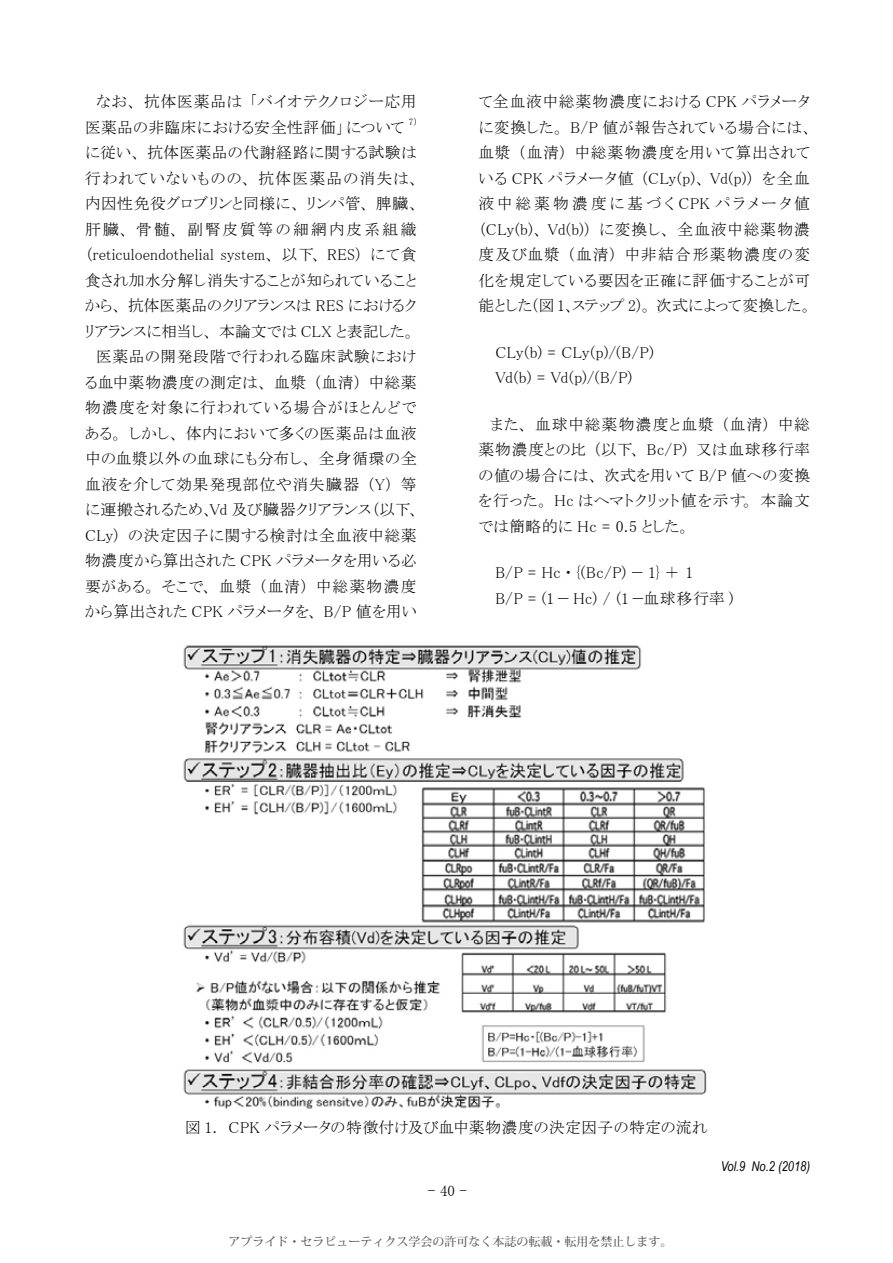
<style>
.page{position:relative;width:893px;height:1263px;background:#fff}
.page>*{position:absolute;margin:0;border:0;box-sizing:border-box;transform-origin:0 0}
.t1{font:15.75px/25.5px "MS P Mincho";letter-spacing:.035em;color:#000}
.t2{font:15.75px/25.5px "MS P Mincho";color:#000}
.t3{font:15.75px "MS P Mincho";letter-spacing:.015em;color:#000}
.t4{font:15px "MS P Mincho";color:#000}
.t5{font:italic 13.5px "Arial Narrow";color:#000}
.t6{font:500 12px "Koz Min Pr 6 N";color:#595757}
.t7{font:9.15px "MS P Mincho";color:#000}
</style>
<div class="page">
<img style="left:183px;top:645px;width:524px;height:464px">
<p class="t1" style="left:85px;top:89px;width:333px">　なお、抗体医薬品は「バイオテクノロジー応用医薬品の非臨床における安全性評価」について</p>
<p class="t7" style="left:409px;top:117px;width:9px">7)</p>
<p class="t1" style="left:85px;top:140px;width:336px">に従い、抗体医薬品の代謝経路に関する試験は行われていないものの、抗体医薬品の消失は、内因性免役グロブリンと同様に、リンパ管、脾臓、肝臓、骨髄、副腎皮質等の細網内皮系組織（reticuloendothelial system、以下、 RES）にて貪食され加水分解し消失することが知られていることから、抗体医薬品のクリアランスは RES におけるクリアランスに相当し、本論文では CLX と表記した。　医薬品の開発段階で行われる臨床試験における血中薬物濃度の測定は、血漿（血清）中総薬物濃度を対象に行われている場合がほとんどである。しかし、体内において多くの医薬品は血液中の血漿以外の血球にも分布し、全身循環の全血液を介して効果発現部位や消失臓器（Y）等に運搬されるため、Vd 及び臓器クリアランス（以下、<br>CLy）の決定因子に関する検討は全血液中総薬物濃度から算出された CPK パラメータを用いる必要がある。そこで、血漿（血清）中総薬物濃度から算出された CPK パラメータを、 B/P 値を用い</p>
<p class="t1" style="left:478px;top:89px;width:336px">て全血液中総薬物濃度における CPK パラメータに変換した。 B/P 値が報告されている場合には、血漿（血清）中総薬物濃度を用いて算出されている CPK パラメータ値（CLy(p)、 Vd(p)）を全血液中総薬物濃度に基づくCPK パラメータ値（CLy(b)、 Vd(b)）に変換し、全血液中総薬物濃度及び血漿（血清）中非結合形薬物濃度の変化を規定している要因を正確に評価することが可能とした（図 1、ステップ 2）。次式によって変換した。</p>
<p class="t2" style="left:495px;top:339px;width:160px">CLy(b) = CLy(p)/(B/P)<br>Vd(b) = Vd(p)/(B/P)</p>
<p class="t1" style="left:478px;top:411px;width:333px;text-align:justify">　また、血球中総薬物濃度と血漿（血清）中総薬物濃度との比（以下、 Bc/P）又は血球移行率の値の場合には、次式を用いて B/P 値への変換を行った。 Hc はヘマトクリット値を示す。本論文では簡略的に Hc = 0.5 とした。</p>
<p class="t1" style="left:495px;top:560px;width:240px">B/P = Hc ・ {(Bc/P) − 1} ＋ 1<br>B/P = (1 − Hc) / (1 −血球移行率 )</p>
<p class="t3" style="left:185px;top:1119px;width:524px">図 1.　CPK パラメータの特徴付け及び血中薬物濃度の決定因子の特定の流れ</p>
<p class="t4" style="left:428px;top:1183px;width:41px">- 40 -</p>
<p class="t6" style="left:229px;top:1235px;width:445px">アプライド・セラピューティクス学会の許可なく本誌の転載・転用を禁止します。</p>
<p class="t5" style="left:721px;top:1156px;width:91px">Vol.9 No.2 (2018)</p>
</div>
